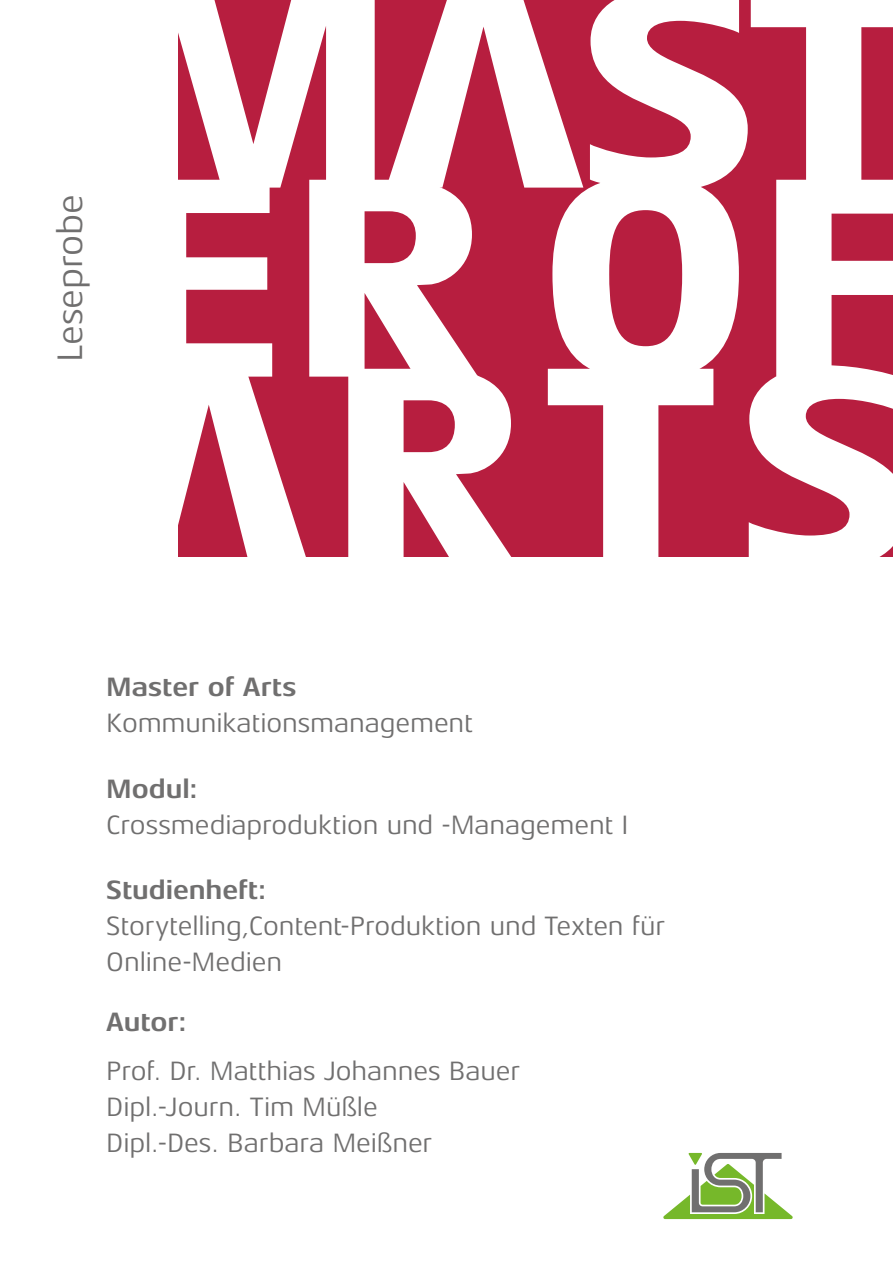
<style>
.page{position:relative;width:893px;height:1263px;background:#fff}
.page>*{position:absolute;margin:0;border:0;box-sizing:border-box;transform-origin:0 0}
.t1{font:36px "Aeonis LT Pro";letter-spacing:-.005em;color:#706f6f}
.t2{font:27px/36px "Aeonis LT Pro";letter-spacing:-.005em;color:#706f6f}
.t3{font:700 27px "Aeonis LT Pro";letter-spacing:-.005em;color:#706f6f}
</style>
<div class="page">
<svg style="left:663px;top:1153px;width:130px;height:66px"></svg>
<svg style="left:178px;top:380px;width:715px;height:177px;fill:#b82444"></svg>
<svg style="left:186px;top:191px;width:707px;height:189px"></svg>
<svg style="left:178px;top:0;width:715px;height:191px"></svg>
<h1 class="t1" style="left:50px;top:362px;width:169px;rotate:-90deg">Leseprobe</h1>
<p class="t3" style="left:106px;top:672px;width:192px">Master of Arts</p>
<p class="t2" style="left:106px;top:705px;width:368px">Kommunikationsmanagement</p>
<p class="t3" style="left:106px;top:774px;width:93px">Modul:</p>
<p class="t2" style="left:106px;top:807px;width:524px">Crossmediaproduktion und -Management I</p>
<p class="t3" style="left:106px;top:875px;width:162px">Studienheft:</p>
<p class="t2" style="left:106px;top:908px;width:560px">Storytelling,Content-Produktion und Texten für<br>Online-Medien</p>
<p class="t3" style="left:106px;top:1007px;width:82px">Autor:</p>
<p class="t2" style="left:106px;top:1053px;width:415px">Prof. Dr. Matthias Johannes Bauer<br>Dipl.-Journ. Tim Müßle<br>Dipl.-Des. Barbara Meißner</p>
</div>
